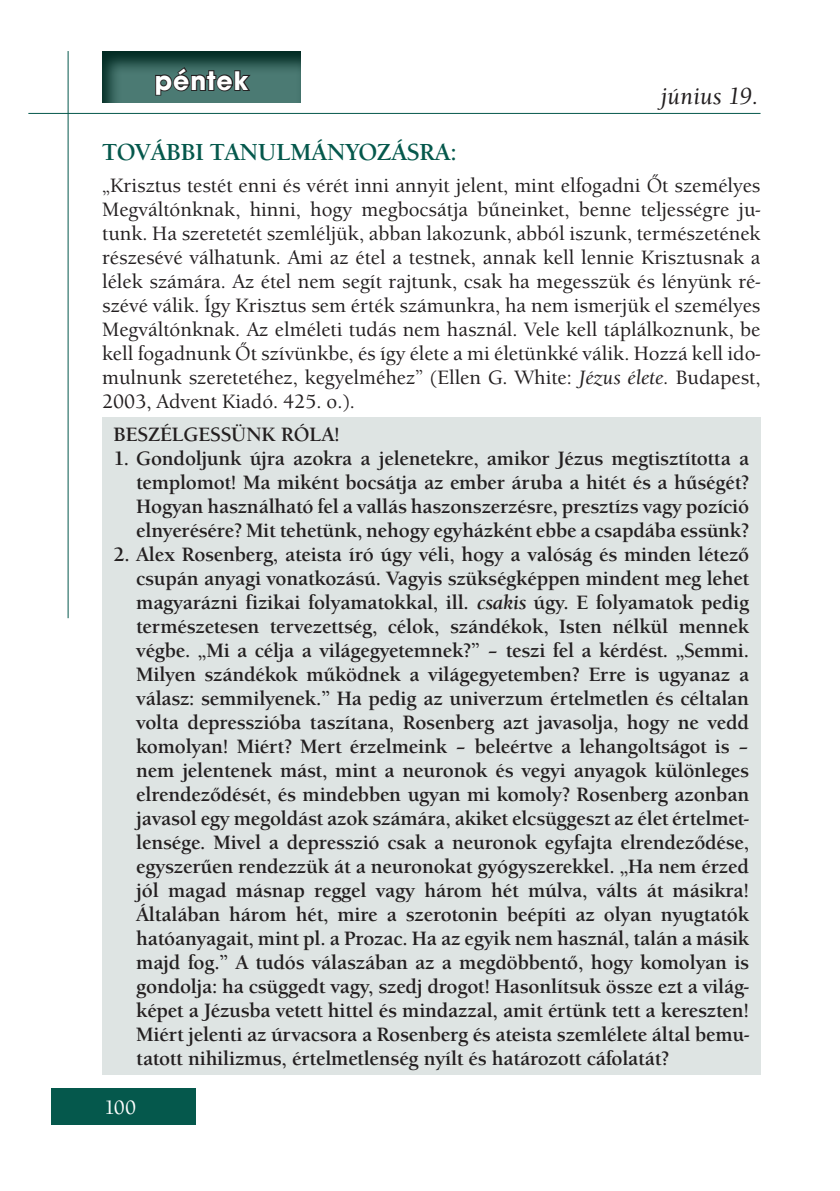
<style>
.page{position:relative;width:840px;height:1191px;background:#fff}
.page>*{position:absolute;margin:0;border:0;box-sizing:border-box;transform-origin:0 0}
.t1{font:700 28px "Avant Gar Got Itc TEE";letter-spacing:.04em;color:#fff}
.t2{font:700 24px "Berkeley Old Sty Itc TEE";color:#05584c}
.t3{font:italic 500 24px "Berkeley Old Sty Itc TEE";color:#231f20}
.t4{font:700 20px/24px "Berkeley Old Sty Itc TEE";letter-spacing:-.01em;color:#231f20;text-align:justify}
.t5{font:500 20px/24px "Berkeley Old Sty Itc TEE";color:#231f20;text-align:justify}
.t6{font:500 20px "Berkeley Old Sty Itc TEE";color:#fff}
.s1{font-style:italic}
</style>
<div class="page">
<div style="left:51px;top:1089px;width:145px;height:36px;background:#05584c"></div>
<hr style="left:28px;top:113px;width:732px;height:1px;background:#05584c">
<hr style="left:68px;top:51px;width:1px;height:567px;background:#05584c">
<div style="left:102px;top:417px;width:658px;height:657px;background:#dee4e3"></div>
<svg style="left:102px;top:51px;width:199px;height:52px;background:#315e56"></svg>
<svg style="left:154px;top:66px;width:99px;height:31px;background:#3b5a56"></svg>
<h1 class="t1" style="left:155px;top:63px;width:95px">péntek</h1>
<p class="t3" style="left:660px;top:82px;width:99px">június 19.</p>
<p class="t2" style="left:102px;top:138px;width:356px">TOVÁBBI TANULMÁNYOZÁSRA:</p>
<p class="t5" style="left:102px;top:173px;width:659px">„Krisztus testét enni és vérét inni annyit jelent, mint elfogadni Őt személyes Megváltónknak, hinni, hogy megbocsátja bűneinket, benne teljességre ju&shy;tunk. Ha szeretetét szemléljük, abban lakozunk, abból iszunk, természetének részesévé válhatunk. Ami az étel a testnek, annak kell lennie Krisztusnak a lélek számára. Az étel nem segít rajtunk, csak ha megesszük és lényünk ré&shy;szévé válik. Így Krisztus sem érték számunkra, ha nem ismerjük el személyes Megváltónknak. Az elméleti tudás nem használ. Vele kell táplálkoznunk, be kell fogadnunk Őt szívünkbe, és így élete a mi életünkké válik. Hozzá kell ido&shy;mulnunk szeretetéhez, kegyelméhez” (Ellen G. White: <span class="s1">Jézus élete.</span> Budapest, 2003, Advent Kiadó. 425. o.).</p>
<p class="t4" style="left:113px;top:422px;width:228px">BESZÉLGESSÜNK RÓLA!</p>
<p class="t4" style="left:136px;top:446px;width:614px;text-indent:-23px">1. Gondoljunk újra azokra a jelenetekre, amikor Jézus megtisztította a templomot! Ma miként bocsátja az ember áruba a hitét és a hűségét?<br>Hogyan használható fel a vallás haszonszerzésre, presztízs vagy pozíció elnyerésére? Mit tehetünk, nehogy egyházként ebbe a csapdába essünk?</p>
<p class="t4" style="left:136px;top:542px;width:614px;text-indent:-23px">2. Alex Rosenberg, ateista író úgy véli, hogy a valóság és minden létező csupán anyagi vonatkozású. Vagyis szükségképpen mindent meg lehet magyarázni fizikai folyamatokkal, ill. <span class="s1">csakis</span> úgy. E folyamatok pedig természetesen tervezettség, célok, szándékok, Isten nélkül mennek végbe. „Mi a célja a világegyetemnek?” – teszi fel a kérdést. „Semmi.<br>Milyen szándékok működnek a világegyetemben? Erre is ugyanaz a válasz: semmilyenek.” Ha pedig az univerzum értelmetlen és céltalan volta depresszióba taszítana, Rosenberg azt javasolja, hogy ne vedd komolyan! Miért? Mert érzelmeink – beleértve a lehangoltságot is – nem jelentenek mást, mint a neuronok és vegyi anyagok különleges elrendeződését, és mindebben ugyan mi komoly? Rosenberg azonban javasol egy megoldást azok számára, akiket elcsüggeszt az élet értelmet&shy;lensége. Mivel a depresszió csak a neuronok egyfajta elrendeződése, egyszerűen rendezzük át a neuronokat gyógyszerekkel. „Ha nem érzed jól magad másnap reggel vagy három hét múlva, válts át másikra!<br>Általában három hét, mire a szerotonin beépíti az olyan nyugtatók hatóanyagait, mint pl. a Prozac. Ha az egyik nem használ, talán a másik majd fog.” A tudós válaszában az a megdöbbentő, hogy komolyan is gondolja: ha csüggedt vagy, szedj drogot! Hasonlítsuk össze ezt a világ&shy;képet a Jézusba vetett hittel és mindazzal, amit értünk tett a kereszten!<br>Miért jelenti az úrvacsora a Rosenberg és ateista szemlélete által bemu&shy;tatott nihilizmus, értelmetlenség nyílt és határozott cáfolatát?</p>
<p class="t6" style="left:104px;top:1096px;width:33px">100</p>
</div>
